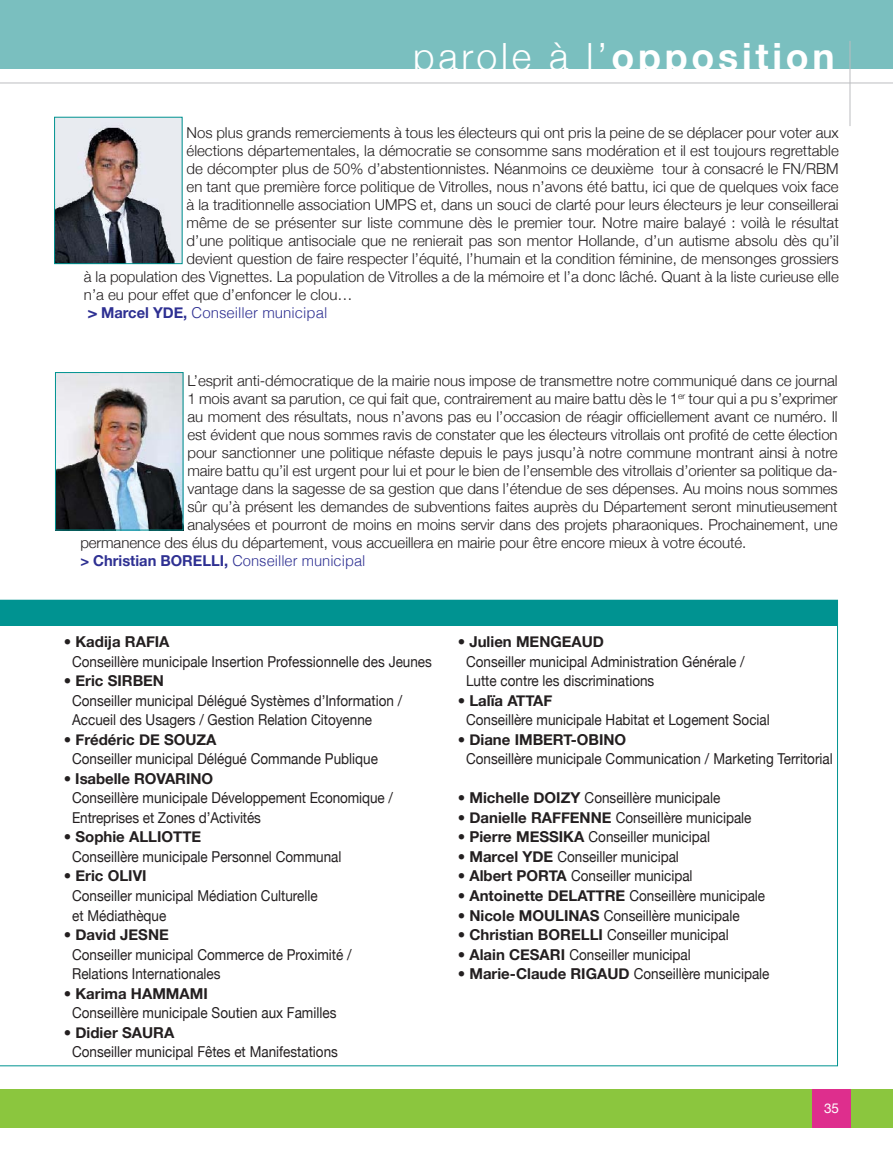
<style>
.page{position:relative;width:893px;height:1149px;background:#fff}
.page>*{position:absolute;margin:0;border:0;box-sizing:border-box;transform-origin:0 0}
.t1{font:700 37.5px "Helvetica Neue";letter-spacing:.1em;color:#fff}
.t2{font:300 15px "Helvetica Neue";letter-spacing:-.005em;color:#231f20}
.t3{font:15px/19.5px "Helvetica Neue";color:#231f20;scale:.9 1}
.t4{font:700 15px "Helvetica Neue";color:#231f20}
.t5{font:300 15px "Helvetica";color:#2e3092}
.t6{font:13.5px "Helvetica Neue";color:#fff}
.s1{font-weight:300}
.s2{font-weight:700}
.s3{font-family:"Helvetica Neue";font-weight:700}
</style>
<div class="page">
<div style="left:0;top:1089px;width:893px;height:38px;background:#8bc63e"></div>
<div style="left:0;top:0;width:893px;height:68px;background:#7abfbf"></div>
<hr style="left:0;top:83px;width:893px;height:1px;background:#bcbdc0">
<hr style="left:850px;top:41px;width:1px;height:85px;background:#bcbdc0">
<div style="left:812px;top:1089px;width:38px;height:38px;background:#de2e8d"></div>
<div style="left:0;top:600px;width:838px;height:25px;background:#009391"></div>
<img style="left:56px;top:119px;width:124px;height:143px">
<div style="left:54px;top:117px;width:128px;height:147px;border:1px solid #009391"></div>
<img style="left:57px;top:374px;width:124px;height:154px">
<div style="left:55px;top:372px;width:128px;height:158px;border:1px solid #009391"></div>
<h1 class="t1" style="left:413px;top:33px;width:423px"><span class="s1">parole à l’</span>opposition</h1>
<p class="t2" style="left:187px;top:123px;width:654px">Nos plus grands remerciements à tous les électeurs qui ont pris la peine de se déplacer pour voter aux</p>
<p class="t2" style="left:187px;top:141px;width:654px">élections départementales, la démocratie se consomme sans modération et il est toujours regrettable</p>
<p class="t2" style="left:187px;top:159px;width:654px">de décompter plus de 50% d’abstentionnistes. Néanmoins ce deuxième tour à consacré le FN/RBM</p>
<p class="t2" style="left:187px;top:177px;width:654px">en tant que première force politique de Vitrolles, nous n’avons été battu, ici que de quelques voix face</p>
<p class="t2" style="left:187px;top:195px;width:654px">à la traditionnelle association UMPS et, dans un souci de clarté pour leurs électeurs je leur conseillerai</p>
<p class="t2" style="left:187px;top:213px;width:654px">même de se présenter sur liste commune dès le premier tour. Notre maire balayé : voilà le résultat</p>
<p class="t2" style="left:187px;top:231px;width:654px">d’une politique antisociale que ne renierait pas son mentor Hollande, d’un autisme absolu dès qu’il</p>
<p class="t2" style="left:187px;top:249px;width:654px">devient question de faire respecter l’équité, l’humain et la condition féminine, de mensonges grossiers</p>
<p class="t2" style="left:84px;top:267px;width:756px">à la population des Vignettes. La population de Vitrolles a de la mémoire et l’a donc lâché. Quant à la liste curieuse elle</p>
<p class="t2" style="left:84px;top:285px;width:270px">n’a eu pour effet que d’enfoncer le clou…</p>
<p class="t5" style="left:88px;top:303px;width:241px"><span class="s2">&gt;</span> <span class="s3">Marcel YDE,</span> Conseiller municipal</p>
<p class="t2" style="left:187px;top:371px;width:652px">L’esprit anti-démocratique de la mairie nous impose de transmettre notre communiqué dans ce journal</p>
<p class="t2" style="left:187px;top:389px;width:652px">1 mois avant sa parution, ce qui fait que, contrairement au maire battu dès le 1<sup>er</sup> tour qui a pu s’exprimer</p>
<p class="t2" style="left:187px;top:407px;width:652px">au moment des résultats, nous n’avons pas eu l’occasion de réagir officiellement avant ce numéro. Il</p>
<p class="t2" style="left:187px;top:425px;width:652px">est évident que nous sommes ravis de constater que les électeurs vitrollais ont profité de cette élection</p>
<p class="t2" style="left:187px;top:443px;width:652px">pour sanctionner une politique néfaste depuis le pays jusqu’à notre commune montrant ainsi à notre</p>
<p class="t2" style="left:187px;top:461px;width:652px">maire battu qu’il est urgent pour lui et pour le bien de l’ensemble des vitrollais d’orienter sa politique da-</p>
<p class="t2" style="left:187px;top:479px;width:652px">vantage dans la sagesse de sa gestion que dans l’étendue de ses dépenses. Au moins nous sommes</p>
<p class="t2" style="left:187px;top:497px;width:652px">sûr qu’à présent les demandes de subventions faites auprès du Département seront minutieusement</p>
<p class="t2" style="left:187px;top:515px;width:652px">analysées et pourront de moins en moins servir dans des projets pharaoniques. Prochainement, une</p>
<p class="t2" style="left:80px;top:533px;width:668px">permanence des élus du département, vous accueillera en mairie pour être encore mieux à votre écouté.</p>
<p class="t5" style="left:80px;top:551px;width:287px"><span class="s3">&gt; Christian BORELLI,</span> Conseiller municipal</p>
<p class="t4" style="left:64px;top:632px;width:107px">• Kadija RAFIA</p>
<p class="t3" style="left:72px;top:651px;width:401px">Conseillère municipale Insertion Professionnelle des Jeunes</p>
<p class="t4" style="left:64px;top:671px;width:102px">• Eric SIRBEN</p>
<p class="t3" style="left:72px;top:690px;width:368px">Conseiller municipal Délégué Systèmes d’Information /<br>Accueil des Usagers / Gestion Relation Citoyenne</p>
<p class="t4" style="left:64px;top:730px;width:154px">• Frédéric DE SOUZA</p>
<p class="t3" style="left:72px;top:748px;width:341px">Conseiller municipal Délégué Commande Publique</p>
<p class="t4" style="left:64px;top:769px;width:151px">• Isabelle ROVARINO</p>
<p class="t3" style="left:72px;top:787px;width:358px">Conseillère municipale Développement Economique /<br>Entreprises et Zones d’Activités</p>
<p class="t4" style="left:64px;top:827px;width:139px">• Sophie ALLIOTTE</p>
<p class="t3" style="left:72px;top:846px;width:301px">Conseillère municipale Personnel Communal</p>
<p class="t4" style="left:64px;top:866px;width:84px">• Eric OLIVI</p>
<p class="t3" style="left:72px;top:885px;width:274px">Conseiller municipal Médiation Culturelle et Médiathèque</p>
<p class="t4" style="left:64px;top:925px;width:107px">• David JESNE</p>
<p class="t3" style="left:72px;top:943px;width:312px">Conseiller municipal Commerce de Proximité /<br>Relations Internationales</p>
<p class="t4" style="left:64px;top:983px;width:146px">• Karima HAMMAMI</p>
<p class="t3" style="left:72px;top:1002px;width:295px">Conseillère municipale Soutien aux Familles</p>
<p class="t4" style="left:64px;top:1022px;width:112px">• Didier SAURA</p>
<p class="t3" style="left:72px;top:1041px;width:297px">Conseiller municipal Fêtes et Manifestations</p>
<p class="t4" style="left:458px;top:632px;width:148px">• Julien MENGEAUD</p>
<p class="t3" style="left:466px;top:651px;width:311px">Conseiller municipal Administration Générale /<br>Lutte contre les discriminations</p>
<p class="t4" style="left:458px;top:691px;width:96px">• Lalïa ATTAF</p>
<p class="t3" style="left:466px;top:709px;width:339px">Conseillère municipale Habitat et Logement Social</p>
<p class="t4" style="left:458px;top:730px;width:170px">• Diane IMBERT-OBINO</p>
<p class="t3" style="left:466px;top:748px;width:409px">Conseillère municipale Communication / Marketing Territorial</p>
<p class="t3" style="left:458px;top:787px;width:293px"><span class="s2">• Michelle DOIZY</span> Conseillère municipale</p>
<p class="t3" style="left:458px;top:807px;width:328px"><span class="s2">• Danielle RAFFENNE</span> Conseillère municipale</p>
<p class="t3" style="left:458px;top:826px;width:282px"><span class="s2">• Pierre MESSIKA</span> Conseiller municipal</p>
<p class="t3" style="left:458px;top:846px;width:247px"><span class="s2">• Marcel YDE</span> Conseiller municipal</p>
<p class="t3" style="left:458px;top:865px;width:262px"><span class="s2">• Albert PORTA</span> Conseiller municipal</p>
<p class="t3" style="left:458px;top:885px;width:343px"><span class="s2">• Antoinette DELATTRE</span> Conseillère municipale</p>
<p class="t3" style="left:458px;top:904px;width:315px"><span class="s2">• Nicole MOULINAS</span> Conseillère municipale</p>
<p class="t3" style="left:458px;top:924px;width:303px"><span class="s2">• Christian BORELLI</span> Conseiller municipal</p>
<p class="t3" style="left:458px;top:943px;width:261px"><span class="s2">• Alain CESARI</span> Conseiller municipal</p>
<p class="t3" style="left:458px;top:963px;width:348px"><span class="s2">• Marie-Claude RIGAUD</span> Conseillère municipale</p>
<p class="t6" style="left:824px;top:1099px;width:17px">35</p>
</div>
